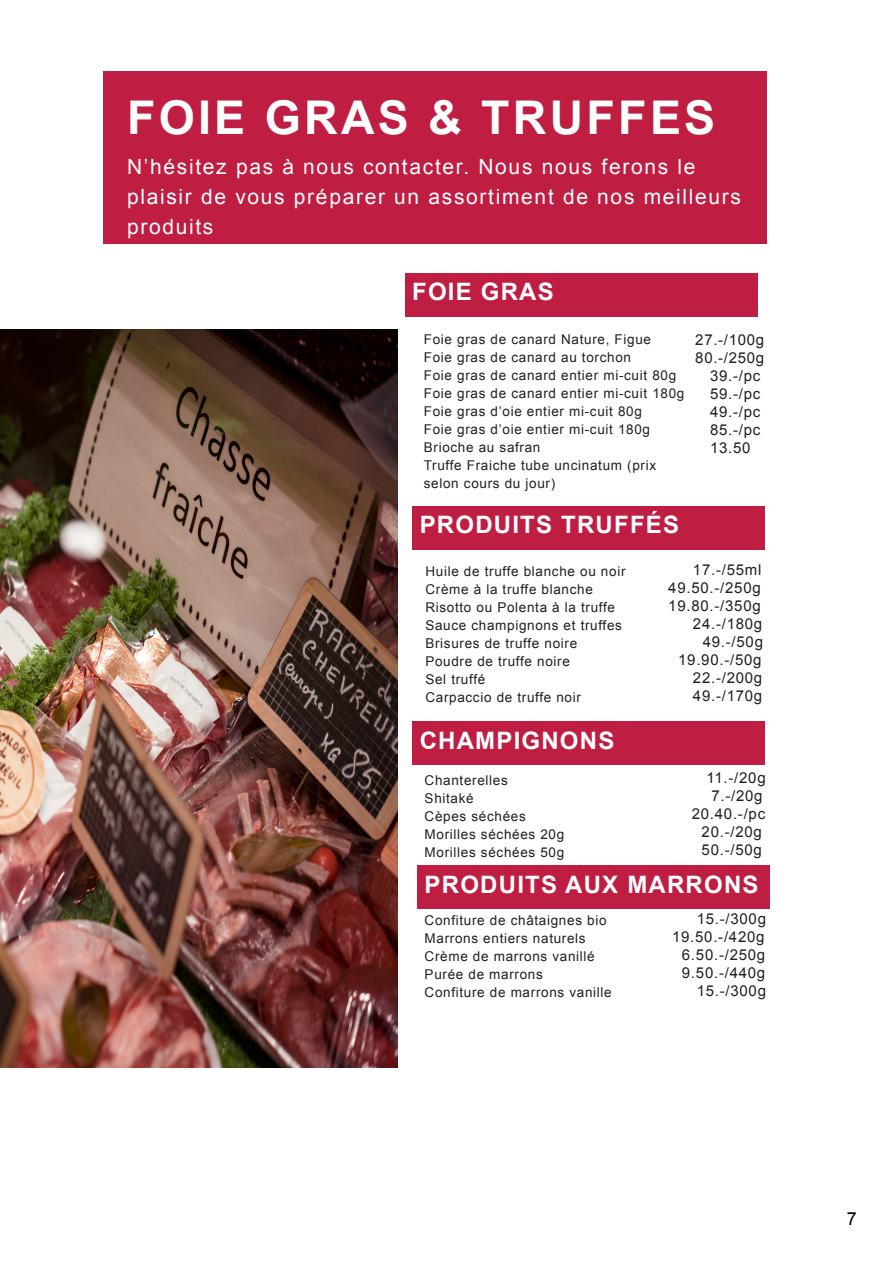
<style>
.page{position:relative;width:893px;height:1263px;background:#fff}
.page>*{position:absolute;margin:0;border:0;box-sizing:border-box;transform-origin:0 0}
.Left{font:700 46.5px "Arial";letter-spacing:.07em;color:#fff}
.Left-2{font:700 24px "Arial";letter-spacing:.05em;color:#fff}
.Left-3{font:21px/30px "Arial";letter-spacing:.08em;color:#fff}
.t1{font:18px "Arial";color:#000}
.Right{font:15px "Arial";letter-spacing:.05em;color:#231f20}
.Right-2{font:13.5px/18px "Arial";letter-spacing:.05em;color:#231f20}
</style>
<div class="page">
<img style="left:0;top:330px;width:398px;height:738px">
<div style="left:103px;top:71px;width:663px;height:173px;background:#c01d43"></div>
<div style="left:405px;top:273px;width:352px;height:44px;background:#c01d43"></div>
<div style="left:413px;top:506px;width:352px;height:44px;background:#c01d43"></div>
<div style="left:413px;top:721px;width:352px;height:44px;background:#c01d43"></div>
<div style="left:418px;top:865px;width:352px;height:44px;background:#c01d43"></div>
<p class="Left" style="left:127px;top:87px;width:590px">FOIE GRAS &amp; TRUFFES</p>
<p class="Left-3" style="left:127px;top:152px;width:616px">N’hésitez pas à nous contacter. Nous nous ferons le plaisir de vous préparer un assortiment de nos meilleurs produits</p>
<p class="Left-2" style="left:412px;top:276px;width:143px">FOIE GRAS</p>
<p class="Right-2" style="left:424px;top:331px;width:229px">Foie gras de canard Nature, Figue</p>
<p class="Right-2" style="left:424px;top:349px;width:209px">Foie gras de canard au torchon</p>
<p class="Right-2" style="left:424px;top:367px;width:254px">Foie gras de canard entier mi-cuit 80g</p>
<p class="Right-2" style="left:424px;top:385px;width:262px">Foie gras de canard entier mi-cuit 180g</p>
<p class="Right-2" style="left:424px;top:403px;width:220px">Foie gras d’oie entier mi-cuit 80g</p>
<p class="Right-2" style="left:424px;top:421px;width:228px">Foie gras d’oie entier mi-cuit 180g</p>
<p class="Right-2" style="left:424px;top:439px;width:118px">Brioche au safran</p>
<p class="Right-2" style="left:424px;top:457px;width:234px">Truffe Fraiche tube uncinatum (prix selon cours du jour)</p>
<p class="Right" style="left:695px;top:329px;width:71px">27.-/100g</p>
<p class="Right" style="left:695px;top:347px;width:71px">80.-/250g</p>
<p class="Right" style="left:710px;top:365px;width:52px">39.-/pc</p>
<p class="Right" style="left:710px;top:383px;width:52px">59.-/pc</p>
<p class="Right" style="left:710px;top:401px;width:52px">49.-/pc</p>
<p class="Right" style="left:710px;top:419px;width:52px">85.-/pc</p>
<p class="Right" style="left:710px;top:437px;width:42px">13.50</p>
<p class="Left-2" style="left:420px;top:509px;width:261px">PRODUITS TRUFFÉS</p>
<p class="Right-2" style="left:425px;top:563px;width:202px">Huile de truffe blanche ou noir</p>
<p class="Right-2" style="left:425px;top:581px;width:169px">Crème à la truffe blanche</p>
<p class="Right-2" style="left:425px;top:599px;width:191px">Risotto ou Polenta à la truffe</p>
<p class="Right-2" style="left:425px;top:617px;width:198px">Sauce champignons et truffes</p>
<p class="Right-2" style="left:425px;top:635px;width:153px">Brisures de truffe noire</p>
<p class="Right-2" style="left:425px;top:653px;width:146px">Poudre de truffe noire</p>
<p class="Right-2" style="left:425px;top:671px;width:61px">Sel truffé</p>
<p class="Right-2" style="left:425px;top:689px;width:157px">Carpaccio de truffe noir</p>
<p class="Left-2" style="left:420px;top:724px;width:196px">CHAMPIGNONS</p>
<p class="Right-2" style="left:425px;top:772px;width:85px">Chanterelles</p>
<p class="Right-2" style="left:425px;top:790px;width:51px">Shitaké</p>
<p class="Right-2" style="left:425px;top:808px;width:103px">Cèpes séchées</p>
<p class="Right-2" style="left:425px;top:826px;width:141px">Morilles séchées 20g</p>
<p class="Right-2" style="left:425px;top:844px;width:141px">Morilles séchées 50g</p>
<p class="Left-2" style="left:425px;top:868px;width:335px">PRODUITS AUX MARRONS</p>
<p class="Right-2" style="left:425px;top:912px;width:183px">Confiture de châtaignes bio</p>
<p class="Right-2" style="left:425px;top:930px;width:163px">Marrons entiers naturels</p>
<p class="Right-2" style="left:425px;top:948px;width:172px">Crème de marrons vanillé</p>
<p class="Right-2" style="left:425px;top:966px;width:120px">Purée de marrons</p>
<p class="Right-2" style="left:425px;top:984px;width:189px">Confiture de marrons vanille</p>
<p class="Right" style="left:693px;top:560px;width:70px">17.-/55ml</p>
<p class="Right" style="left:668px;top:578px;width:94px">49.50.-/250g</p>
<p class="Right" style="left:668px;top:596px;width:94px">19.80.-/350g</p>
<p class="Right" style="left:693px;top:614px;width:71px">24.-/180g</p>
<p class="Right" style="left:703px;top:632px;width:62px">49.-/50g</p>
<p class="Right" style="left:678px;top:650px;width:85px">19.90.-/50g</p>
<p class="Right" style="left:693px;top:668px;width:71px">22.-/200g</p>
<p class="Right" style="left:693px;top:686px;width:71px">49.-/170g</p>
<p class="Right" style="left:706px;top:768px;width:61px">11.-/20g</p>
<p class="Right" style="left:711px;top:786px;width:53px">7.-/20g</p>
<p class="Right" style="left:692px;top:804px;width:75px">20.40.-/pc</p>
<p class="Right" style="left:702px;top:822px;width:62px">20.-/20g</p>
<p class="Right" style="left:702px;top:840px;width:62px">50.-/50g</p>
<p class="Right" style="left:697px;top:909px;width:71px">15.-/300g</p>
<p class="Right" style="left:672px;top:927px;width:94px">19.50.-/420g</p>
<p class="Right" style="left:682px;top:945px;width:85px">6.50.-/250g</p>
<p class="Right" style="left:682px;top:963px;width:85px">9.50.-/440g</p>
<p class="Right" style="left:697px;top:981px;width:71px">15.-/300g</p>
<h3 class="t1" style="left:847px;top:1207px;width:12px">7</h3>
</div>
